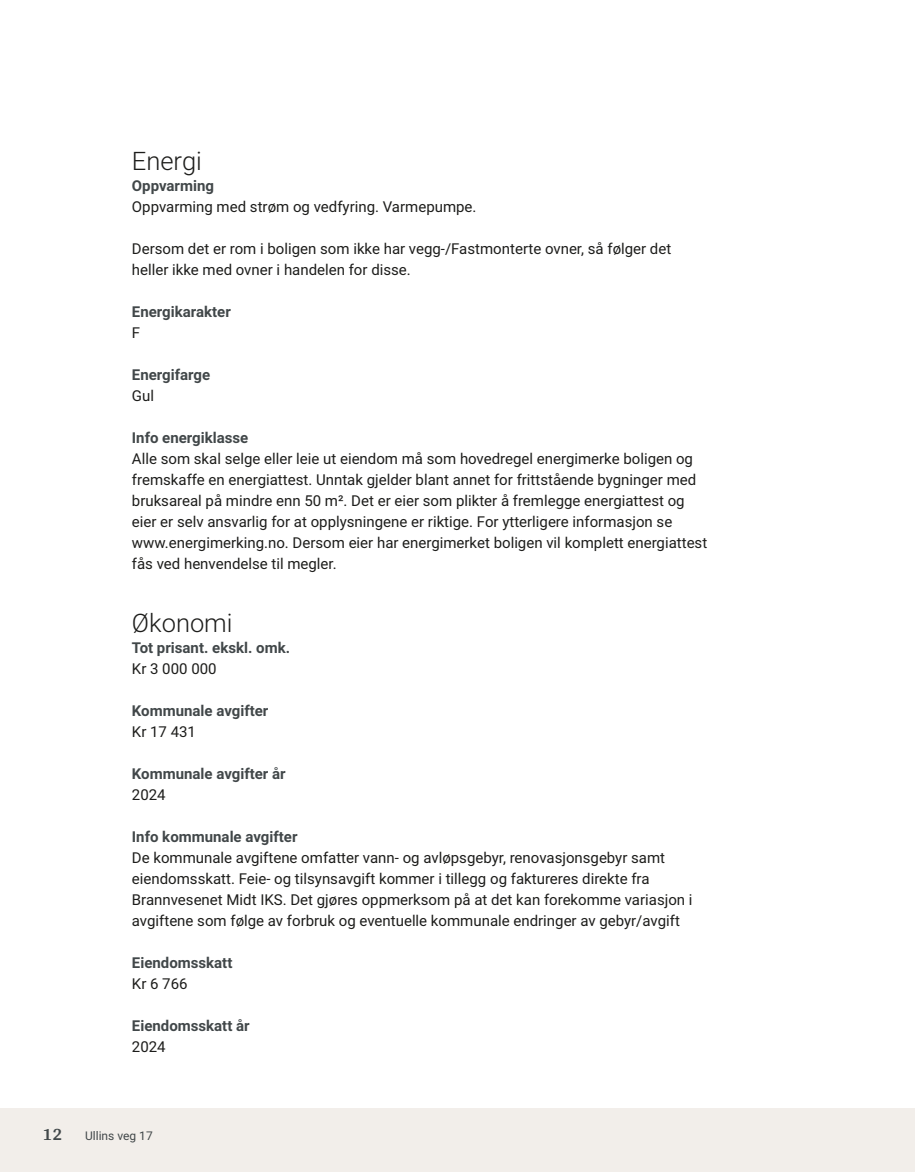
<style>
.page{position:relative;width:915px;height:1172px;background:#fff}
.page>*{position:absolute;margin:0;border:0;box-sizing:border-box;transform-origin:0 0}
.t1{font:300 25.5px "Roboto";color:#1d1d1b}
.t2{font:700 18px "Arya";color:#414749}
.t3{font:15px/21px "Roboto";color:#1d1d1b}
.t4{font:700 15px "Roboto";color:#414749}
.t5{font:12px "Roboto";color:#414749}
</style>
<div class="page">
<div style="left:0;top:1108px;width:914px;height:64px;background:#f2eeea"></div>
<h1 class="t1" style="left:132px;top:143px;width:71px">Energi</h1>
<p class="t4" style="left:132px;top:175px;width:84px">Oppvarming</p>
<p class="t3" style="left:132px;top:195px;width:346px">Oppvarming med strøm og vedfyring. Varmepumpe.</p>
<p class="t3" style="left:132px;top:237px;width:540px">Dersom det er rom i boligen som ikke har vegg‑/Fastmonterte ovner, så følger det heller ikke med ovner i handelen for disse.</p>
<p class="t4" style="left:132px;top:301px;width:100px">Energikarakter</p>
<p class="t3" style="left:132px;top:321px;width:10px">F</p>
<p class="t4" style="left:132px;top:364px;width:80px">Energifarge</p>
<p class="t3" style="left:132px;top:384px;width:24px">Gul</p>
<p class="t4" style="left:132px;top:427px;width:118px">Info energiklasse</p>
<p class="t3" style="left:132px;top:447px;width:576px">Alle som skal selge eller leie ut eiendom må som hovedregel energimerke boligen og fremskaffe en energiattest. Unntak gjelder blant annet for frittstående bygninger med bruksareal på mindre enn 50 m². Det er eier som plikter å fremlegge energiattest og eier er selv ansvarlig for at opplysningene er riktige. For ytterligere informasjon se www.energimerking.no. Dersom eier har energimerket boligen vil komplett energiattest fås ved henvendelse til megler.</p>
<h1 class="t1" style="left:132px;top:605px;width:102px">Økonomi</h1>
<p class="t4" style="left:132px;top:637px;width:160px">Tot prisant. ekskl. omk.</p>
<p class="t3" style="left:132px;top:657px;width:86px">Kr 3 000 000</p>
<p class="t4" style="left:132px;top:700px;width:138px">Kommunale avgifter</p>
<p class="t3" style="left:132px;top:720px;width:66px">Kr 17 431</p>
<p class="t4" style="left:132px;top:763px;width:155px">Kommunale avgifter år</p>
<p class="t3" style="left:132px;top:783px;width:35px">2024</p>
<p class="t4" style="left:132px;top:826px;width:167px">Info kommunale avgifter</p>
<p class="t3" style="left:132px;top:846px;width:562px">De kommunale avgiftene omfatter vann‑ og avløpsgebyr, renovasjonsgebyr samt eiendomsskatt. Feie‑ og tilsynsavgift kommer i tillegg og faktureres direkte fra Brannvesenet Midt IKS. Det gjøres oppmerksom på at det kan forekomme variasjon i avgiftene som følge av forbruk og eventuelle kommunale endringer av gebyr/avgift</p>
<p class="t4" style="left:132px;top:952px;width:102px">Eiendomsskatt</p>
<p class="t3" style="left:132px;top:972px;width:57px">Kr 6 766</p>
<p class="t4" style="left:132px;top:1015px;width:119px">Eiendomsskatt år</p>
<p class="t3" style="left:132px;top:1035px;width:35px">2024</p>
<p class="t2" style="left:43px;top:1123px;width:21px">12</p>
<p class="t5" style="left:85px;top:1127px;width:69px">Ullins veg 17</p>
</div>
